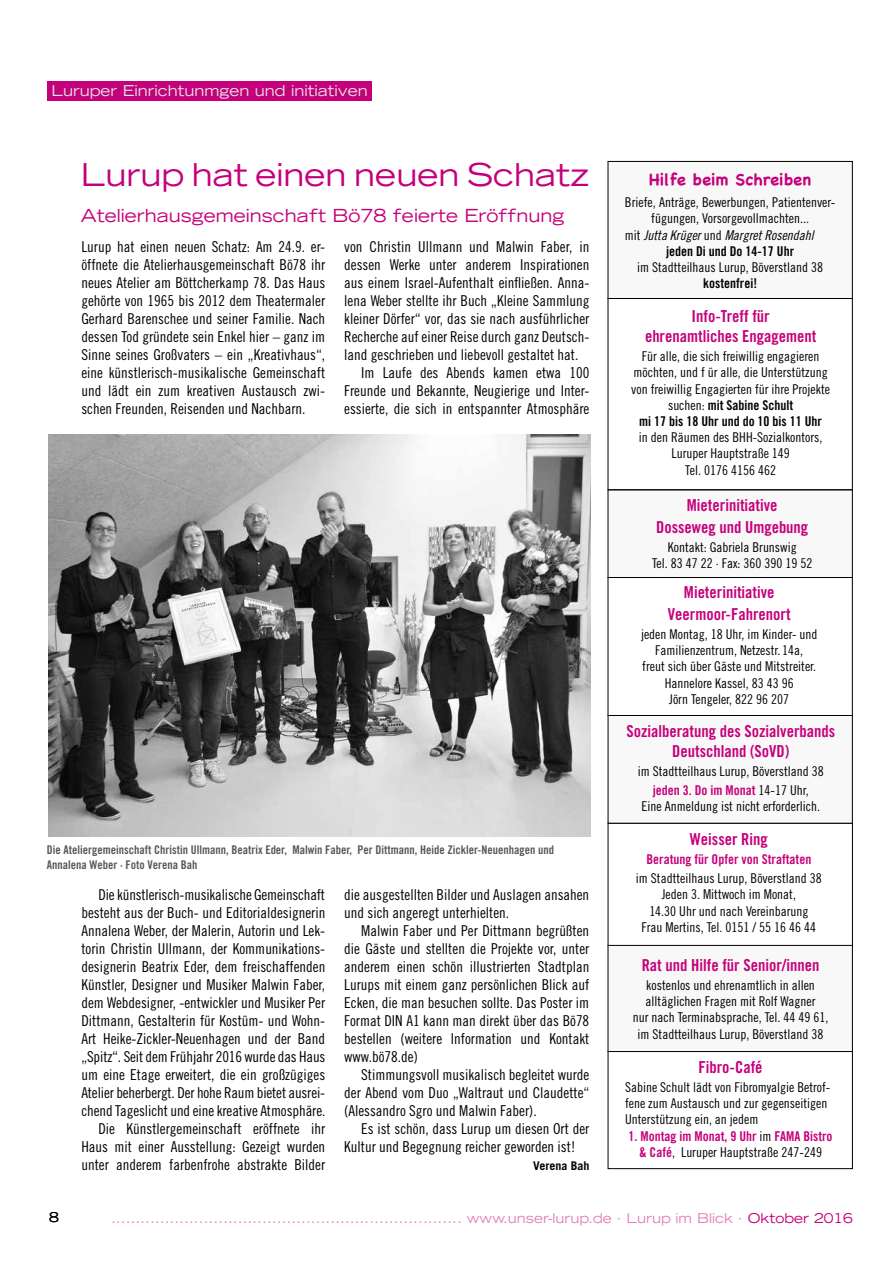
<style>
.page{position:relative;width:893px;height:1263px;background:#fff}
.page>*{position:absolute;margin:0;border:0;box-sizing:border-box;transform-origin:0 0}
.t1{font:expanded 31.5px "Trade Gothic LH";color:#c5007b}
.t2{font:expanded 18px "Trade Gothic LH";color:#c5007b}
.t3{font:16.5px/19.8px "Trade Gothic Bold Cond Twenty";color:#c5007b;text-align:center}
.t4{font:700 16.5px "Chalkboard";color:#c5007b}
.t5{font:15px/18px "Trade Gothic Cond Eighteen";color:#000;text-align:justify}
.t6{font:expanded 15px "Trade Gothic LH";color:#e3e4e4}
.t7{font:13.5px/16.2px "Trade Gothic Cond Eighteen";color:#000;text-align:center}
.t8{font:expanded 13.5px "Trade Gothic LH";color:#e280bd}
.t9{font:13.5px "Trade Gothic Bold Cond Twenty";color:#c5007b}
.t10{font:13.5px/16.2px "Trade Gothic Bold Cond Twenty";color:#000;text-align:center}
.t11{font:13.5px "Trade Gothic Cond Eighteen Obl";color:#000}
.t12{font:expanded 13.5px "Trade Gothic LH";color:#000}
.t13{font:12px/14.4px "Trade Gothic Bold Cond Twenty";color:#58585a}
.t14{font:700 12px "Trade Gothic";color:#000}
.s1{font-family:"Trade Gothic Cond Eighteen"}
.s2{font-family:"Trade Gothic Cond Eighteen";color:#000}
.s3{font-family:"Trade Gothic Bold Cond Twenty";color:#c5007b}
.s4{color:#c5007b}
</style>
<div class="page">
<img style="left:49px;top:435px;width:542px;height:401px">
<div style="left:608px;top:945px;width:244px;height:106px;background:#f8f8f8"></div>
<div style="left:608px;top:161px;width:244px;height:137px;background:#f8f8f8"></div>
<div style="left:608px;top:161px;width:245px;height:138px;border:1px solid #000"></div>
<div style="left:608px;top:823px;width:245px;height:123px;border:1px solid #000"></div>
<div style="left:608px;top:715px;width:244px;height:108px;background:#f8f8f8"></div>
<div style="left:608px;top:715px;width:245px;height:108px;border:1px solid #000"></div>
<div style="left:608px;top:1051px;width:245px;height:118px;border:1px solid #000"></div>
<div style="left:608px;top:490px;width:244px;height:87px;background:#f8f8f8"></div>
<div style="left:608px;top:489px;width:245px;height:89px;border:1px solid #000"></div>
<div style="left:608px;top:298px;width:245px;height:192px;border:1px solid #000"></div>
<div style="left:47px;top:81px;width:325px;height:19px;background:#c5007b"></div>
<p class="t6" style="left:51px;top:81px;width:318px">Luruper Einrichtunmgen und initiativen</p>
<h1 class="t1" style="left:81px;top:154px;width:510px">Lurup hat einen neuen Schatz</h1>
<p class="t2" style="left:81px;top:204px;width:485px">Atelierhausgemeinschaft Bö78 feierte Eröffnung</p>
<p class="t5" style="left:344px;top:237px;width:247px">von Christin Ullmann und Malwin Faber, in</p>
<p class="t5" style="left:344px;top:255px;width:247px">dessen Werke unter anderem Inspirationen</p>
<p class="t5" style="left:344px;top:273px;width:247px">aus einem Israel-Aufenthalt einfließen. Anna-</p>
<p class="t5" style="left:344px;top:291px;width:247px">lena Weber stellte ihr Buch „Kleine Sammlung</p>
<p class="t5" style="left:344px;top:309px;width:247px">kleiner Dörfer“ vor, das sie nach ausführlicher</p>
<p class="t5" style="left:344px;top:327px;width:247px">Recherche auf einer Reise durch ganz Deutsch-</p>
<p class="t5" style="left:344px;top:345px;width:236px">land geschrieben und liebevoll gestaltet hat.</p>
<p class="t5" style="left:361px;top:363px;width:230px">Im Laufe des Abends kamen etwa 100</p>
<p class="t5" style="left:344px;top:381px;width:247px">Freunde und Bekannte, Neugierige und Inter-</p>
<p class="t5" style="left:344px;top:399px;width:247px">essierte, die sich in entspannter Atmosphäre</p>
<p class="t5" style="left:81px;top:237px;width:245px">Lurup hat einen neuen Schatz: Am 24.9. er&shy;öffnete die Atelierhausgemeinschaft Bö78 ihr neues Atelier am Böttcherkamp 78. Das Haus gehörte von 1965 bis 2012 dem Theatermaler Gerhard Barenschee und seiner Familie. Nach dessen Tod gründete sein Enkel hier – ganz im Sinne seines Großvaters – ein „Kreativhaus“, eine künstlerisch-musikalische Gemeinschaft und lädt ein zum kreativen Austausch zwi&shy;schen Freunden, Reisenden und Nachbarn.</p>
<p class="t13" style="left:47px;top:842px;width:509px">Die Ateliergemeinschaft Christin Ullmann, Beatrix Eder, Malwin Faber, Per Dittmann, Heide Zickler-Neuenhagen und<br>Annalena Weber · Foto Verena Bah</p>
<p class="t5" style="left:81px;top:885px;width:246px;text-align:right">Die künstlerisch-musikalische Gemeinschaft besteht aus der Buch- und Editorialdesignerin Annalena Weber, der Malerin, Autorin und Lek&shy;torin Christin Ullmann, der Kommunikations&shy;designerin Beatrix Eder, dem freischaffenden Künstler, Designer und Musiker Malwin Faber, dem Webdesigner, -entwickler und Musiker Per Dittmann, Gestalterin für Kostüm- und Wohn-Art Heike-Zickler-Neuenhagen und der Band „Spitz“. Seit dem Frühjahr 2016 wurde das Haus um eine Etage erweitert, die ein großzügiges Atelier beherbergt. Der hohe Raum bietet ausrei&shy;chend Tageslicht und eine kreative Atmosphäre.<br>Die Künstlergemeinschaft eröffnete ihr Haus mit einer Ausstellung: Gezeigt wurden unter anderem farbenfrohe abstrakte Bilder</p>
<p class="t5" style="left:344px;top:885px;width:247px">die ausgestellten Bilder und Auslagen ansahen und sich angeregt unterhielten.</p>
<p class="t5" style="left:344px;top:921px;width:247px;text-indent:17px">Malwin Faber und Per Dittmann begrüßten die Gäste und stellten die Projekte vor, unter anderem einen schön illustrierten Stadtplan Lurups mit einem ganz persönlichen Blick auf Ecken, die man besuchen sollte. Das Poster im Format DIN A1 kann man direkt über das Bö78 bestellen (weitere Information und Kontakt www.bö78.de)</p>
<p class="t5" style="left:344px;top:1065px;width:247px;text-indent:17px">Stimmungsvoll musikalisch begleitet wurde der Abend vom Duo „Waltraut und Claudette“ (Alessandro Sgro und Malwin Faber).</p>
<p class="t5" style="left:344px;top:1119px;width:247px;text-indent:17px">Es ist schön, dass Lurup um diesen Ort der<br>Kultur und Begegnung reicher geworden ist!</p>
<p class="t14" style="left:533px;top:1158px;width:58px">Verena Bah</p>
<p class="t4" style="left:649px;top:170px;width:163px">Hilfe beim Schreiben</p>
<p class="t7" style="left:625px;top:194px;width:212px">Briefe, Anträge, Bewerbungen, Patientenver&shy;fügungen, Vorsorgevollmachten...</p>
<p class="t11" style="left:625px;top:227px;width:190px"><span class="s1">mit</span> Jutta Krüger <span class="s1">und</span> Margret Rosendahl</p>
<p class="t10" style="left:666px;top:243px;width:130px">jeden Di und Do 14-17 Uhr</p>
<p class="t7" style="left:637px;top:259px;width:187px">im Stadtteilhaus Lurup, Böverstland 38</p>
<p class="t10" style="left:703px;top:275px;width:55px">kostenfrei!</p>
<p class="t3" style="left:645px;top:306px;width:173px">Info-Treff für ehrenamtliches Engagement</p>
<p class="t7" style="left:631px;top:348px;width:200px">Für alle, die sich freiwillig engagieren möchten, und f ür alle, die Unterstützung von freiwillig Engagierten für ihre Projekte</p>
<p class="t10" style="left:639px;top:397px;width:184px"><span class="s1">suchen:</span> mit Sabine Schult<br>mi 17 bis 18 Uhr und do 10 bis 11 Uhr</p>
<p class="t7" style="left:639px;top:429px;width:185px">in den Räumen des BHH-Sozialkontors,<br>Luruper Hauptstraße 149<br>Tel. 0176 4156 462</p>
<p class="t3" style="left:656px;top:494px;width:154px;line-height:21.6px">Mieterinitiative<br>Dosseweg und Umgebung</p>
<p class="t7" style="left:652px;top:539px;width:162px">Kontakt: Gabriela Brunswig<br>Tel. 83 47 22 · Fax: 360 390 19 52</p>
<p class="t3" style="left:668px;top:581px;width:124px;line-height:21.6px">Mieterinitiative<br>Veermoor-Fahrenort</p>
<p class="t7" style="left:641px;top:626px;width:178px">jeden Montag, 18 Uhr, im Kinder- und<br>Familienzentrum, Netzestr. 14a,<br>freut sich über Gäste und Mitstreiter.<br>Hannelore Kassel, 83 43 96<br>Jörn Tengeler, 822 96 207</p>
<p class="t3" style="left:626px;top:721px;width:210px">Sozialberatung des Sozialverbands<br>Deutschland (SoVD)</p>
<p class="t7" style="left:638px;top:763px;width:187px">im Stadtteilhaus Lurup, Böverstland 38</p>
<p class="t9" style="left:653px;top:782px;width:157px">jeden 3. Do im Monat <span class="s2">14-17 Uhr,</span></p>
<p class="t7" style="left:642px;top:798px;width:180px">Eine Anmeldung ist nicht erforderlich.</p>
<p class="t3" style="left:690px;top:829px;width:79px">Weisser Ring</p>
<p class="t9" style="left:646px;top:851px;width:166px">Beratung für Opfer von Straftaten</p>
<p class="t7" style="left:636px;top:870px;width:187px">im Stadtteilhaus Lurup, Böverstland 38<br>Jeden 3. Mittwoch im Monat,<br>14.30 Uhr und nach Vereinbarung<br>Frau Mertins, Tel. 0151 / 55 16 46 44</p>
<p class="t3" style="left:642px;top:955px;width:179px">Rat und Hilfe für Senior/innen</p>
<p class="t7" style="left:633px;top:977px;width:197px">kostenlos und ehrenamtlich in allen alltäglichen Fragen mit Rolf Wagner<br>nur nach Terminabsprache, Tel. 44 49 61, im Stadtteilhaus Lurup, Böverstland 38</p>
<p class="t3" style="left:698px;top:1057px;width:66px">Fibro-Café</p>
<p class="t7" style="left:625px;top:1079px;width:207px;text-align:left">Sabine Schult lädt von Fibromyalgie Betrof&shy;fene zum Austausch und zur gegenseitigen<br>Unterstützung ein, an jedem</p>
<p class="t9" style="left:628px;top:1127px;width:206px">1. Montag im Monat, 9 Uhr <span class="s2">im</span> FAMA Bistro</p>
<p class="t7" style="left:639px;top:1144px;width:184px"><span class="s3">&amp; Café</span>, Luruper Hauptstraße 247-249</p>
<p class="t12" style="left:49px;top:1209px;width:11px">8</p>
<p class="t8" style="left:111px;top:1209px;width:743px">........................................................................ www.unser-lurup.de · Lurup im Blick · <span class="s4">Oktober 2016</span></p>
</div>
